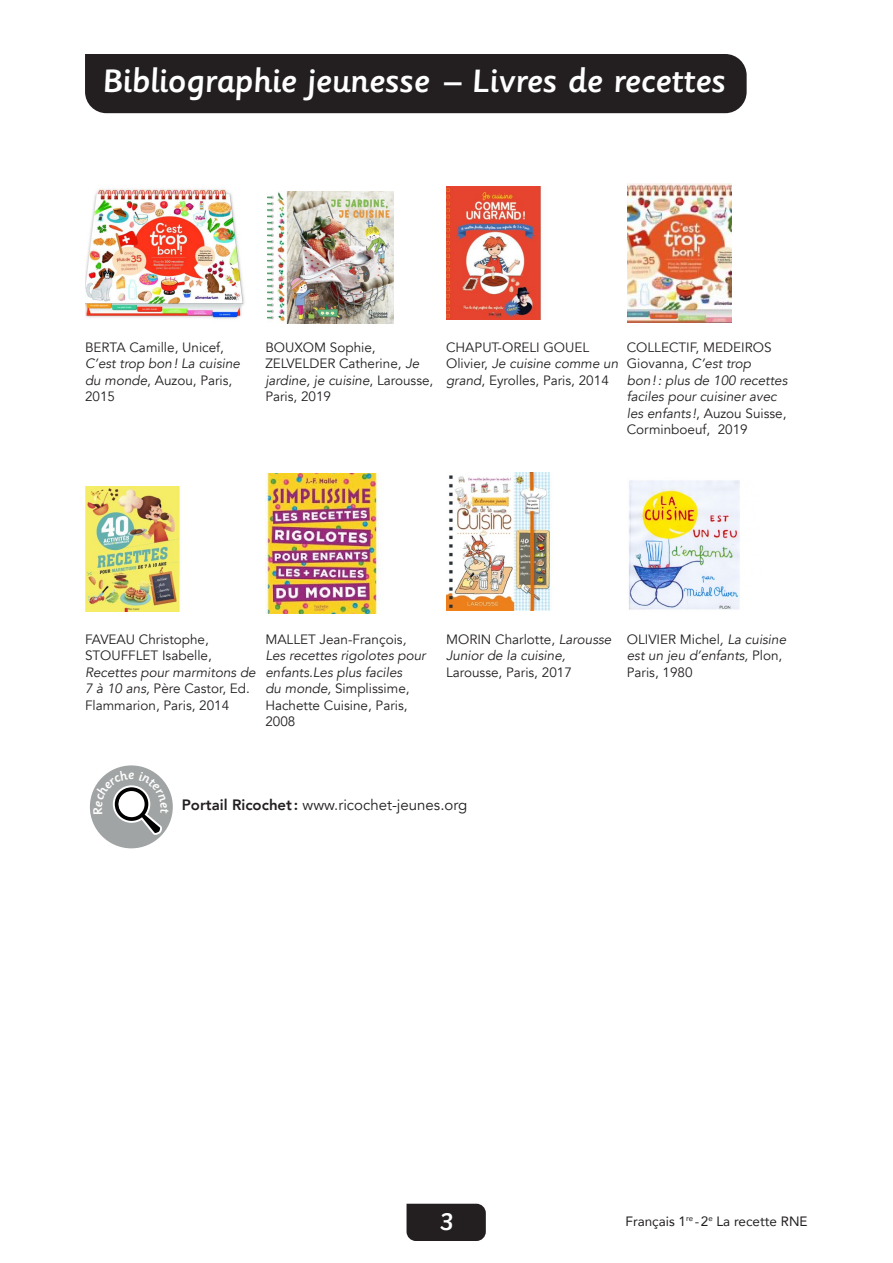
<style>
.page{position:relative;width:893px;height:1263px;background:#fff}
.page>*{position:absolute;margin:0;border:0;box-sizing:border-box;transform-origin:0 0}
.Titre_1_fiche{font:500 36px "Sassoon Primary W01";letter-spacing:-.02em;color:#fff}
.t1{font:500 27px "Sassoon Primary W01";color:#fff}
.t2{font:15px "Avenir";color:#231f20}
.No_Spacing{font:13.5px/16.5px "Avenir";color:#231f20}
.t3{font:italic 13.5px/16.5px "Avenir";color:#231f20}
.t4{font:13.5px "Avenir";color:#231f20}
.s1{font-style:italic}
.s2{font-style:normal}
.s3{font-weight:800}
</style>
<div class="page">
<div style="left:406px;top:1204px;width:80px;height:37px;background:#231f20"></div>
<div style="left:85px;top:54px;width:662px;height:59px;background:#231f20"></div>
<img style="left:85px;top:189px;width:160px;height:130px">
<img style="left:268px;top:191px;width:126px;height:133px">
<img style="left:446px;top:187px;width:96px;height:132px">
<img style="left:628px;top:183px;width:103px;height:140px">
<img style="left:85px;top:486px;width:95px;height:126px">
<img style="left:265px;top:474px;width:116px;height:139px">
<img style="left:446px;top:473px;width:105px;height:138px">
<img style="left:629px;top:480px;width:111px;height:130px">
<div style="left:90px;top:765px;width:83px;height:83px;background:#a1a4a4;border-radius:50%"></div>
<svg style="left:93px;top:769px;width:75px;height:66px"></svg>
<p class="Titre_1_fiche" style="left:102px;top:61px;width:625px">Bibliographie jeunesse – Livres de recettes</p>
<p class="No_Spacing" style="left:85px;top:339px;width:156px">BERTA Camille, Unicef,<br><span class="s1">C’est trop bon! La cuisine du monde</span>, Auzou, Paris,<br>2015</p>
<p class="No_Spacing" style="left:265px;top:339px;width:170px">BOUXOM Sophie,<br>ZELVELDER Catherine, <span class="s1">Je jardine, je cuisine</span>, Larousse,<br>Paris, 2019</p>
<p class="No_Spacing" style="left:446px;top:339px;width:174px">CHAPUT-ORELI GOUEL<br>Olivier, <span class="s1">Je cuisine comme un grand</span>, Eyrolles, Paris, 2014</p>
<p class="t3" style="left:627px;top:339px;width:162px"><span class="s2">COLLECTIF, MEDEIROS<br>Giovanna,</span> C’est trop bon!: plus de 100 recettes faciles pour cuisiner avec les enfants !<span class="s2">, Auzou Suisse,<br>Corminboeuf, 2019</span></p>
<p class="No_Spacing" style="left:85px;top:631px;width:172px">FAVEAU Christophe,<br>STOUFFLET Isabelle,<br><span class="s1">Recettes pour marmitons de<br>7 à 10 ans,</span> Père Castor, Ed.<br>Flammarion, Paris, 2014</p>
<p class="No_Spacing" style="left:265px;top:631px;width:162px">MALLET Jean-François<span class="s1">,<br>Les recettes rigolotes pour enfants.Les plus faciles<br>du monde,</span> Simplissime,<br>Hachette Cuisine, Paris,<br>2008</p>
<p class="No_Spacing" style="left:446px;top:631px;width:167px">MORIN Charlotte, <span class="s1">Larousse<br>Junior de la cuisine,<br></span>Larousse, Paris, 2017</p>
<p class="No_Spacing" style="left:627px;top:631px;width:161px">OLIVIER Michel<span class="s1">, La cuisine est un jeu d’enfants,</span> Plon,<br>Paris, 1980</p>
<p class="t2" style="left:182px;top:796px;width:287px"><span class="s3">Portail Ricochet:</span> www.ricochet-jeunes.org</p>
<h2 class="t1" style="left:440px;top:1207px;width:15px">3</h2>
<p class="t4" style="left:625px;top:1210px;width:184px">Français 1<sup>re</sup> -2<sup>e</sup> La recette RNE</p>
</div>
